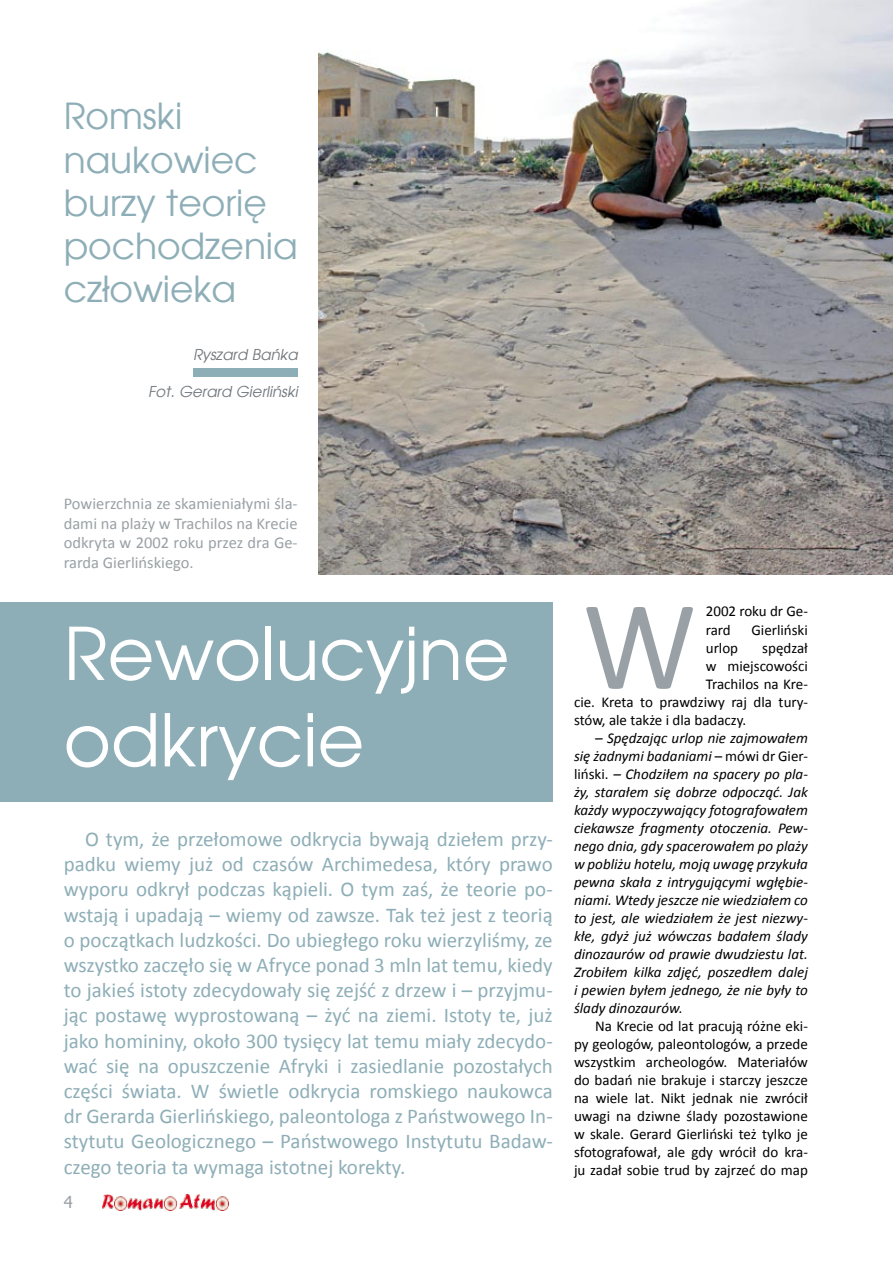
<style>
.page{position:relative;width:893px;height:1263px;background:#fff}
.page>*{position:absolute;margin:0;border:0;box-sizing:border-box;transform-origin:0 0}
.t1{font:128.4px "Calibri";color:#99a1a6}
.t2{font:72px/86.4px "Avalon";color:#fff}
.t3{font:36px/43.2px "Avalon";color:#8eaeb7}
.t4{font:21px/25.2px "Calibri";color:#8eaeb7;text-align:justify}
.t5{font:16.5px/19.8px "Calibri";color:#99a1a6;text-align:justify}
.t6{font:italic 15px/18px "Calibri";color:#000;text-align:justify}
.t7{font:15px/18px "Calibri";color:#000}
.t8{font:italic 15px "Avalon";color:#72787d}
.s1{font-style:normal}
</style>
<div class="page">
<img style="left:103px;top:1195px;width:125px;height:15px">
<div style="left:0;top:602px;width:553px;height:199px;background:#8eaeb7"></div>
<img style="left:319px;top:0;width:574px;height:575px">
<div style="left:193px;top:368px;width:105px;height:8px;background:#8eaeb7"></div>
<h3 class="t3" style="left:64px;top:95px;width:235px">Romski naukowiec burzy teorię pochodzenia człowieka</h3>
<p class="t8" style="left:193px;top:345px;width:106px">Ryszard Bańka</p>
<p class="t8" style="left:148px;top:383px;width:151px">Fot. Gerard Gierliński</p>
<p class="t5" style="left:64px;top:493px;width:235px">Powierzchnia ze skamieniałymi śla&shy;dami na plaży w Trachilos na Krecie odkryta w 2002 roku przez dra Ge&shy;rarda Gierlińskiego.</p>
<h2 class="t2" style="left:64px;top:610px;width:447px">Rewolucyjne odkrycie</h2>
<p class="t4" style="left:64px;top:825px;width:490px;text-indent:21px">O tym, że przełomowe odkrycia bywają dziełem przy&shy;padku wiemy już od czasów Archimedesa, który prawo wyporu odkrył podczas kąpieli. O tym zaś, że teorie po&shy;wstają i upadają – wiemy od zawsze. Tak też jest z teorią o początkach ludzkości. Do ubiegłego roku wierzyliśmy, ze wszystko zaczęło się w Afryce ponad 3 mln lat temu, kiedy to jakieś istoty zdecydowały się zejść z drzew i – przyjmu&shy;jąc postawę wyprostowaną – żyć na ziemi. Istoty te, już jako homininy, około 300 tysięcy lat temu miały zdecydo&shy;wać się na opuszczenie Afryki i zasiedlanie pozostałych części świata. W świetle odkrycia romskiego naukowca dr Gerarda Gierlińskiego, paleontologa z Państwowego In&shy;stytutu Geologicznego – Państwowego Instytutu Badaw&shy;czego teoria ta wymaga istotnej korekty.</p>
<h1 class="t1" style="left:582px;top:566px;width:116px">W</h1>
<p class="t7" style="left:706px;top:602px;width:104px">2002 roku dr Ge&shy;rard</p>
<p class="t7" style="left:751px;top:620px;width:58px">Gierliński</p>
<p class="t7" style="left:706px;top:638px;width:34px">urlop</p>
<p class="t7" style="left:762px;top:638px;width:47px">spędzał</p>
<p class="t7" style="left:706px;top:656px;width:104px">w miejscowości</p>
<p class="t7" style="left:706px;top:674px;width:104px">Trachilos na Kre-</p>
<p class="t7" style="left:574px;top:692px;width:235px">cie. Kreta to prawdziwy raj dla tury-</p>
<p class="t7" style="left:574px;top:710px;width:174px">stów, ale także i dla badaczy.</p>
<p class="t6" style="left:574px;top:728px;width:235px;text-indent:21px">– Spędzając urlop nie zajmowałem się żadnymi badaniami <span class="s1">– mówi dr Gier&shy;liński.</span> – Chodziłem na spacery po pla&shy;ży, starałem się dobrze odpocząć. Jak każdy wypoczywający fotografowałem ciekawsze fragmenty otoczenia. Pew&shy;nego dnia, gdy spacerowałem po plaży w pobliżu hotelu, moją uwagę przykuła pewna skała z intrygującymi wgłębie&shy;niami. Wtedy jeszcze nie wiedziałem co to jest, ale wiedziałem że jest niezwy&shy;kłe, gdyż już wówczas badałem ślady dinozaurów od prawie dwudziestu lat.<br>Zrobiłem kilka zdjęć, poszedłem dalej i pewien byłem jednego, że nie były to ślady dinozaurów.</p>
<p class="t7" style="left:574px;top:1016px;width:235px;text-align:justify;text-indent:21px">Na Krecie od lat pracują różne eki&shy;py geologów, paleontologów, a przede wszystkim archeologów. Materiałów do badań nie brakuje i starczy jeszcze na wiele lat. Nikt jednak nie zwrócił uwagi na dziwne ślady pozostawione w skale. Gerard Gierliński też tylko je sfotografował, ale gdy wrócił do kra&shy;ju zadał sobie trud by zajrzeć do map</p>
</div>
